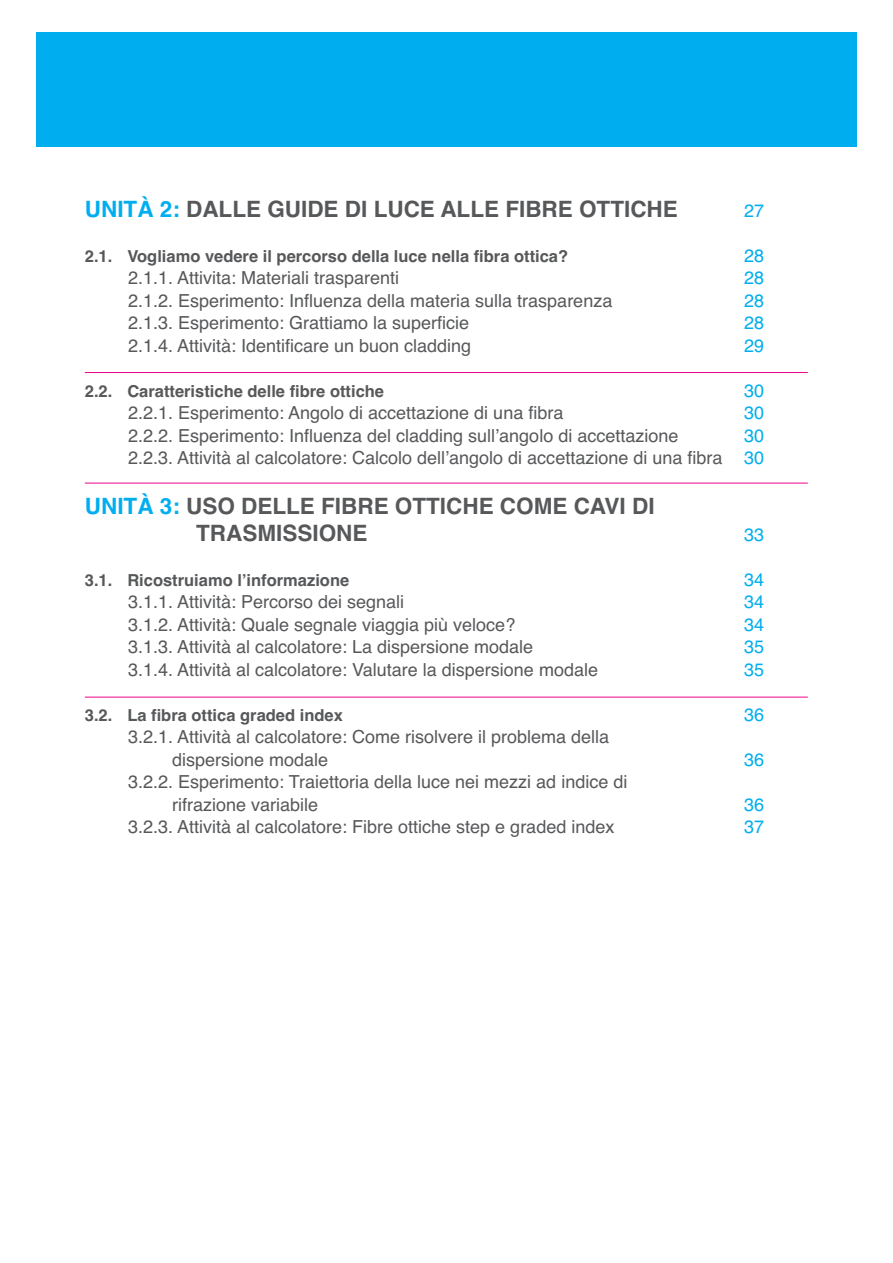
<style>
.page{position:relative;width:893px;height:1263px;background:#fff}
.page>*{position:absolute;margin:0;border:0;box-sizing:border-box;transform-origin:0 0}
.t1{font:700 22.5px/27px "Helvetica";color:#57585a}
.t2{font:18px/22.5px "Helvetica";color:#57585a}
.t3{font:18px "Helvetica";color:#00aeef}
.t4{font:700 16.5px "Helvetica";color:#57585a}
.s1{color:#00aeef}
</style>
<div class="page">
<div style="left:36px;top:32px;width:821px;height:115px;background:#00aeef"></div>
<hr style="left:85px;top:697px;width:723px;height:1px;background:#ed028c">
<hr style="left:85px;top:483px;width:723px;height:1px;background:#ed028c">
<hr style="left:85px;top:372px;width:723px;height:1px;background:#ed028c">
<p class="t1" style="left:85px;top:198px;width:594px"><span class="s1">UNITÀ 2:</span> DALLE GUIDE DI LUCE ALLE FIBRE OTTICHE</p>
<p class="t3" style="left:744px;top:204px;width:22px">27</p>
<p class="t4" style="left:85px;top:250px;width:485px">2.1. Vogliamo vedere il percorso della luce nella fibra ottica?</p>
<p class="t3" style="left:744px;top:249px;width:22px">28</p>
<p class="t2" style="left:128px;top:268px;width:273px">2.1.1. Attivita: Materiali trasparenti</p>
<p class="t3" style="left:744px;top:271px;width:22px">28</p>
<p class="t2" style="left:128px;top:291px;width:486px">2.1.2. Esperimento: Influenza della materia sulla trasparenza</p>
<p class="t3" style="left:744px;top:294px;width:22px">28</p>
<p class="t2" style="left:128px;top:313px;width:343px">2.1.3. Esperimento: Grattiamo la superficie</p>
<p class="t3" style="left:744px;top:316px;width:22px">28</p>
<p class="t2" style="left:128px;top:336px;width:345px">2.1.4. Attività: Identificare un buon cladding</p>
<p class="t3" style="left:744px;top:339px;width:22px">29</p>
<p class="t4" style="left:85px;top:385px;width:301px">2.2. Caratteristiche delle fibre ottiche</p>
<p class="t3" style="left:744px;top:384px;width:22px">30</p>
<p class="t2" style="left:128px;top:403px;width:437px">2.2.1. Esperimento: Angolo di accettazione di una fibra</p>
<p class="t3" style="left:744px;top:406px;width:22px">30</p>
<p class="t2" style="left:128px;top:426px;width:552px">2.2.2. Esperimento: Influenza del cladding sullʼangolo di accettazione</p>
<p class="t2" style="left:128px;top:426px;width:637px;text-align:right"><span class="s1">30<br></span>2.2.3. Attività al calcolatore: Calcolo dellʼangolo di accettazione di una fibra <span class="s1">30</span></p>
<p class="t1" style="left:196px;top:495px;width:460px;text-indent:-111px"><span class="s1">UNITÀ 3:</span> USO DELLE FIBRE OTTICHE COME CAVI DI<br>TRASMISSIONE</p>
<p class="t3" style="left:744px;top:528px;width:22px">33</p>
<p class="t4" style="left:85px;top:574px;width:266px">3.1. Ricostruiamo lʼinformazione</p>
<p class="t3" style="left:744px;top:573px;width:22px">34</p>
<p class="t2" style="left:128px;top:592px;width:278px">3.1.1. Attività: Percorso dei segnali</p>
<p class="t3" style="left:744px;top:595px;width:22px">34</p>
<p class="t2" style="left:128px;top:615px;width:389px">3.1.2. Attività: Quale segnale viaggia più veloce?</p>
<p class="t3" style="left:744px;top:618px;width:22px">34</p>
<p class="t2" style="left:128px;top:637px;width:407px">3.1.3. Attività al calcolatore: La dispersione modale</p>
<p class="t3" style="left:744px;top:640px;width:22px">35</p>
<p class="t2" style="left:128px;top:660px;width:471px">3.1.4. Attività al calcolatore: Valutare la dispersione modale</p>
<p class="t3" style="left:744px;top:663px;width:22px">35</p>
<p class="t4" style="left:85px;top:709px;width:259px">3.2. La fibra ottica graded index</p>
<p class="t3" style="left:744px;top:708px;width:22px">36</p>
<p class="t2" style="left:172px;top:727px;width:439px;text-indent:-44px">3.2.1. Attività al calcolatore: Come risolvere il problema della dispersione modale</p>
<p class="t3" style="left:744px;top:753px;width:22px">36</p>
<p class="t2" style="left:172px;top:772px;width:457px;text-indent:-44px">3.2.2. Esperimento: Traiettoria della luce nei mezzi ad indice di rifrazione variabile</p>
<p class="t3" style="left:744px;top:798px;width:22px">36</p>
<p class="t2" style="left:128px;top:817px;width:488px">3.2.3. Attività al calcolatore: Fibre ottiche step e graded index</p>
<p class="t3" style="left:744px;top:820px;width:22px">37</p>
</div>
